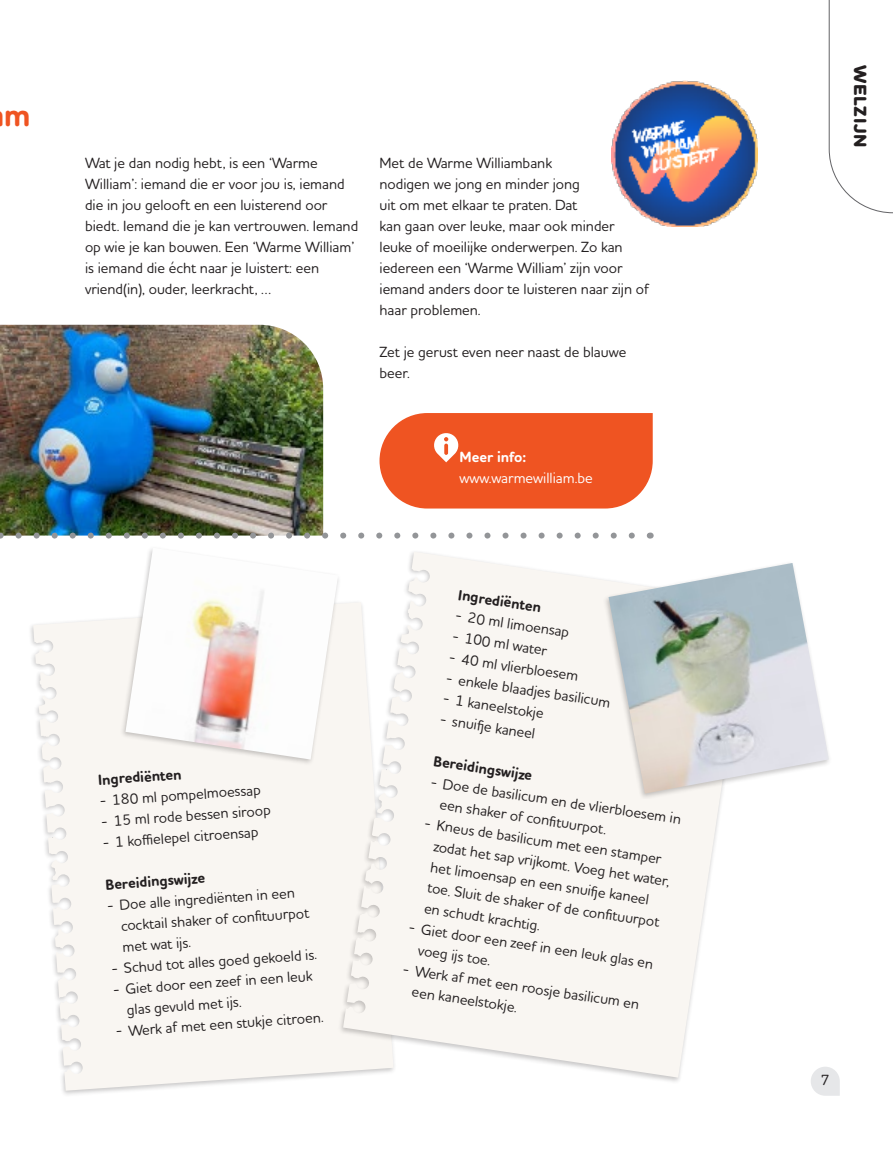
<style>
.page{position:relative;width:893px;height:1149px;background:#fff}
.page>*{position:absolute;margin:0;border:0;box-sizing:border-box;transform-origin:0 0}
.t1{font:700 33px "Houschka Rounded";color:#ef5422}
.t2{font:800 18px "Houschka Rounded";letter-spacing:.035em;color:#231f20}
.t3{font:500 15px/21px "Houschka Rounded";color:#231f20}
.t4{font:700 15px "Houschka Rounded";color:#231f20}
.t5{font:500 15px "Houschka Rounded";color:#fff}
.t6{font:700 15px "Houschka Rounded";color:#fff}
</style>
<div class="page">
<svg style="left:811px;top:1067px;width:29px;height:28px"></svg>
<img style="left:0;top:325px;width:323px;height:207px">
<svg style="left:33px;top:619px;width:304px;height:471px;fill:#f9f6f2"></svg>
<div style="left:337px;top:549px;width:415px;height:534px;background:#231f20;opacity:.25"></div>
<svg style="left:343px;top:551px;width:406px;height:526px;fill:#f9f6f2"></svg>
<svg style="left:0;top:532px;width:632px;height:6px"></svg>
<svg style="left:379px;top:413px;width:274px;height:95px;background:#f06032"></svg>
<svg style="left:829px;top:0;width:64px;height:213px"></svg>
<div style="left:120px;top:545px;width:221px;height:220px;background:#231f20;opacity:.25"></div>
<img style="left:125px;top:547px;width:213px;height:212px">
<div style="left:603px;top:560px;width:229px;height:239px;background:#231f20;opacity:.25"></div>
<img style="left:608px;top:562px;width:221px;height:231px">
<img style="left:612px;top:81px;width:145px;height:145px">
<h1 class="t1" style="left:4px;top:94px;width:28px">m</h1>
<p class="t3" style="left:85px;top:152px;width:275px">Wat je dan nodig hebt, is een ‘Warme William’: iemand die er voor jou is, iemand die in jou gelooft en een luisterend oor biedt. Iemand die je kan vertrouwen. Iemand op wie je kan bouwen. Een ‘Warme William’ is iemand die écht naar je luistert: een vriend(in), ouder, leerkracht, …</p>
<p class="t3" style="left:379px;top:152px;width:271px">Met de Warme Williambank<br>nodigen we jong en minder jong<br>uit om met elkaar te praten. Dat<br>kan gaan over leuke, maar ook minder leuke of moeilijke onderwerpen. Zo kan iedereen een ‘Warme William’ zijn voor iemand anders door te luisteren naar zijn of haar problemen.</p>
<p class="t3" style="left:379px;top:341px;width:248px">Zet je gerust even neer naast de blauwe beer.</p>
<p class="t4" style="left:97px;top:770px;width:85px;rotate:-4deg">Ingrediënten</p>
<p class="t3" style="left:99px;top:789px;width:163px;rotate:-4deg">- 180 ml pompelmoessap</p>
<p class="t3" style="left:100px;top:810px;width:172px;rotate:-4deg">- 15 ml rode bessen siroop</p>
<p class="t3" style="left:102px;top:831px;width:158px;rotate:-4deg">- 1 koffi elepel citroensap</p>
<p class="t4" style="left:105px;top:874px;width:101px;rotate:-4deg">Bereidingswijze</p>
<p class="t3" style="left:119px;top:893px;width:190px;text-indent:-13px;rotate:-4deg">- Doe alle ingrediënten in een cocktail shaker of confi tuurpot met wat ijs.</p>
<p class="t3" style="left:110px;top:957px;width:208px;rotate:-4deg">- Schud tot alles goed gekoeld is.</p>
<p class="t3" style="left:125px;top:977px;width:189px;text-indent:-13px;rotate:-4deg">- Giet door een zeef in een leuk glas gevuld met ijs.</p>
<p class="t3" style="left:115px;top:1020px;width:210px;rotate:-4deg">- Werk af met een stukje citroen.</p>
<p class="t6" style="left:460px;top:447px;width:68px">Meer info:</p>
<p class="t5" style="left:460px;top:468px;width:135px">www.warmewilliam.be</p>
<p class="t4" style="left:460px;top:584px;width:85px;rotate:9deg">Ingrediënten</p>
<p class="t3" style="left:457px;top:603px;width:117px;rotate:9deg">- 20 ml limoensap</p>
<p class="t3" style="left:454px;top:624px;width:97px;rotate:9deg">- 100 ml water</p>
<p class="t3" style="left:451px;top:645px;width:132px;rotate:9deg">- 40 ml vlierbloesem</p>
<p class="t3" style="left:448px;top:665px;width:168px;rotate:9deg">- enkele blaadjes basilicum</p>
<p class="t3" style="left:445px;top:686px;width:103px;rotate:9deg">- 1 kaneelstokje</p>
<p class="t3" style="left:442px;top:707px;width:98px;rotate:9deg">- snuifj e kaneel</p>
<p class="t4" style="left:435px;top:750px;width:101px;rotate:9deg">Bereidingswijze</p>
<p class="t3" style="left:445px;top:771px;width:242px;text-indent:-13px;rotate:9deg">- Doe de basilicum en de vlierbloesem in een shaker of confi tuurpot.</p>
<p class="t3" style="left:439px;top:813px;width:240px;text-indent:-13px;rotate:9deg">- Kneus de basilicum met een stamper zodat het sap vrijkomt. Voeg het water, het limoensap en een snuifj e kaneel toe. Sluit de shaker of de confi tuurpot en schudt krachtig.</p>
<p class="t3" style="left:423px;top:916px;width:236px;line-height:21.6px;text-indent:-13px;rotate:9deg">- Giet door een zeef in een leuk glas en voeg ijs toe.</p>
<p class="t3" style="left:417px;top:958px;width:228px;line-height:21.5px;text-indent:-13px;rotate:9deg">- Werk af met een roosje basilicum en een kaneelstokje.</p>
<p class="t2" style="left:872px;top:65px;width:84px;rotate:90deg">WELZIJN</p>
<p class="t3" style="left:821px;top:1068px;width:10px">7</p>
</div>
